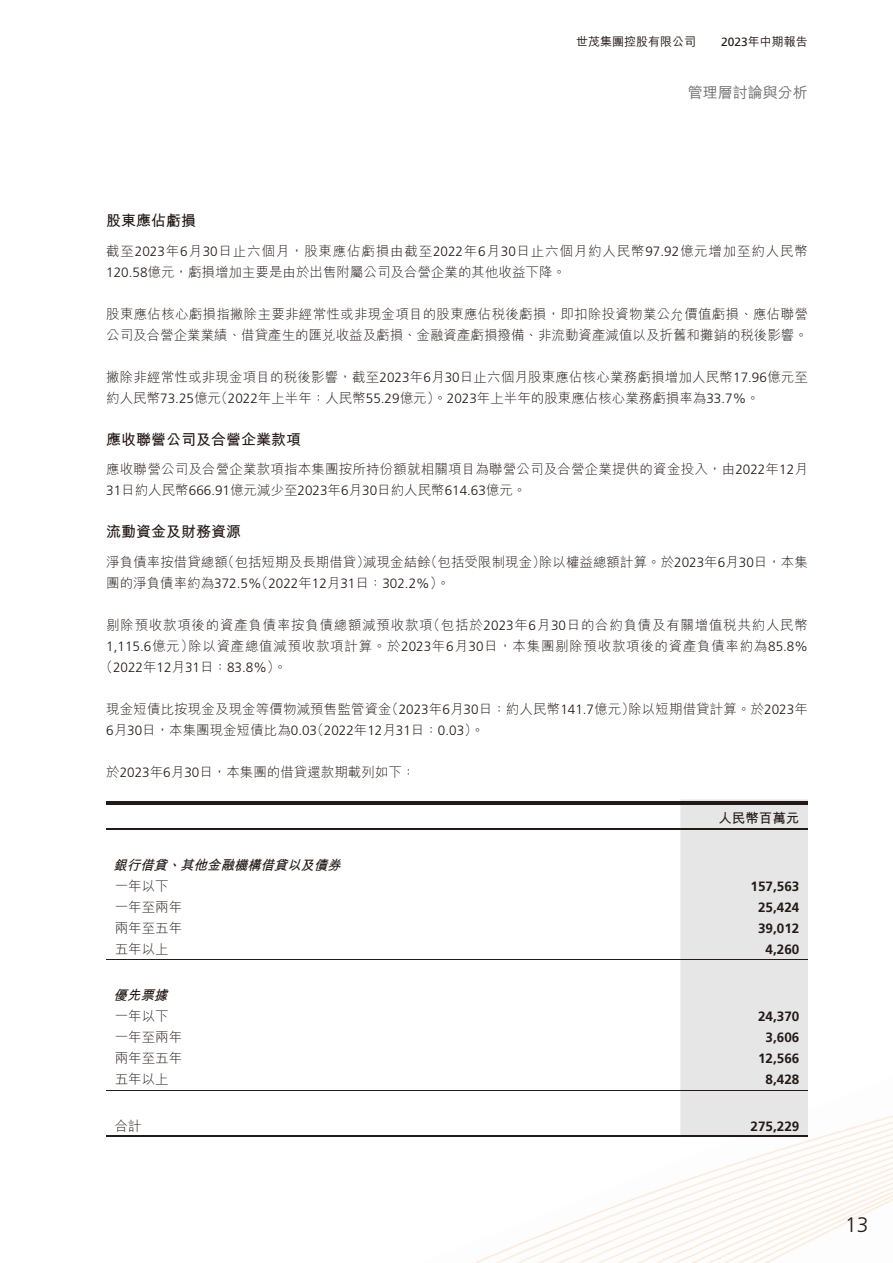
<style>
.page{position:relative;width:893px;height:1263px;background:#fff}
.page>*{position:absolute;margin:0;border:0;box-sizing:border-box;transform-origin:0 0}
.t1{font:300 21px "Frutiger LT Std";color:#231916}
.t2{font:15px "M Hei HK Bold E Ten B5 H";color:#231916}
.t3{font:15px "M Hei HK Medium E Ten B5 H";color:#717171}
.t4{font:13.5px/21px "M Hei HK Light E Ten B5 H";letter-spacing:.01em;color:#231916}
.t5{font:300 13.5px "Frutiger LT Std";color:#231916}
.t6{font:13.5px/21px "M Hei HK Light E Ten B5 H";letter-spacing:.055em;color:#231916}
.t7{font:13.5px/21px "M Hei HK Light E Ten B5 H";letter-spacing:.06em;color:#231916}
.t8{font:700 13.5px "Frutiger LT Std";color:#231916}
.t9{font:italic 13.5px "M Hei HK Bold E Ten B5 H";color:#231916}
.t10{font:13.5px "M Hei HK Bold E Ten B5 H";color:#231916}
.t11{font:12px "M Hei HK Medium E Ten B5 H";color:#231916}
.s1{font-family:"Frutiger LT Std"}
.s2{font-family:"Frutiger LT Std";font-weight:300}
.s3{font-family:"M Hei HK Light E Ten B5 H";font-weight:400}
</style>
<div class="page">
<img style="left:484px;top:1115px;width:409px;height:148px">
<img style="left:602px;top:1161px;width:291px;height:102px">
<img style="left:770px;top:1228px;width:123px;height:35px">
<div style="left:680px;top:799px;width:128px;height:336px;background:#e6e6e7"></div>
<hr style="left:106px;top:801px;width:702px;height:3px;background:#231916">
<hr style="left:106px;top:828px;width:702px;height:1px;background:#231916">
<hr style="left:106px;top:959px;width:702px;height:1px;background:#231916">
<hr style="left:106px;top:1090px;width:702px;height:1px;background:#231916">
<hr style="left:106px;top:1135px;width:702px;height:2px;background:#231916">
<p class="t11" style="left:576px;top:36px;width:121px">世茂集團控股有限公司</p>
<p class="t11" style="left:721px;top:36px;width:88px"><span class="s1">2023</span>年中期報告</p>
<p class="t3" style="left:688px;top:87px;width:121px">管理層討論與分析</p>
<p class="t2" style="left:106px;top:215px;width:91px">股東應佔虧損</p>
<p class="t7" style="left:106px;top:242px;width:703px">截至<span class="s2">2023</span>年<span class="s2">6</span>月<span class="s2">30</span>日止六個月，股東應佔虧損由截至<span class="s2">2022</span>年<span class="s2">6</span>月<span class="s2">30</span>日止六個月約人民幣<span class="s2">97.92</span>億元增加至約人民幣<br><span class="s2">120.58</span>億元，虧損增加主要是由於出售附屬公司及合營企業的其他收益下降。</p>
<p class="t4" style="left:106px;top:305px;width:703px">股東應佔核心虧損指撇除主要非經常性或非現金項目的股東應佔稅後虧損，即扣除投資物業公允價值虧損、應佔聯營公司及合營企業業績、借貸產生的匯兌收益及虧損、金融資產虧損撥備、非流動資產減值以及折舊和攤銷的稅後影響。</p>
<p class="t4" style="left:106px;top:368px;width:703px">撇除非經常性或非現金項目的稅後影響，截至<span class="s2">2023</span>年<span class="s2">6</span>月<span class="s2">30</span>日止六個月股東應佔核心業務虧損增加人民幣<span class="s2">17.96</span>億元至約人民幣<span class="s2">73.25</span>億元（<span class="s2">2022</span>年上半年：人民幣<span class="s2">55.29</span>億元）。<span class="s2">2023</span>年上半年的股東應佔核心業務虧損率為<span class="s2">33.7%</span>。</p>
<p class="t2" style="left:106px;top:433px;width:196px">應收聯營公司及合營企業款項</p>
<p class="t4" style="left:106px;top:460px;width:703px">應收聯營公司及合營企業款項指本集團按所持份額就相關項目為聯營公司及合營企業提供的資金投入，由<span class="s2">2022</span>年<span class="s2">12</span>月</p>
<p class="t5" style="left:106px;top:484px;width:422px">31<span class="s3">日約人民幣</span>666.91<span class="s3">億元減少至</span>2023<span class="s3">年</span>6<span class="s3">月</span>30<span class="s3">日約人民幣</span>614.63<span class="s3">億元。</span></p>
<p class="t2" style="left:106px;top:526px;width:136px">流動資金及財務資源</p>
<p class="t4" style="left:106px;top:553px;width:703px">淨負債率按借貸總額（包括短期及長期借貸）減現金結餘（包括受限制現金）除以權益總額計算。於<span class="s2">2023</span>年<span class="s2">6</span>月<span class="s2">30</span>日，本集</p>
<p class="t5" style="left:106px;top:576px;width:345px"><span class="s3">團的淨負債率約為</span>372.5%<span class="s3">（</span>2022<span class="s3">年</span>12<span class="s3">月</span>31<span class="s3">日：</span>302.2%<span class="s3">）。</span></p>
<p class="t6" style="left:106px;top:616px;width:703px">剔除預收款項後的資產負債率按負債總額減預收款項（包括於<span class="s2">2023</span>年<span class="s2">6</span>月<span class="s2">30</span>日的合約負債及有關增值稅共約人民幣<br><span class="s2">1,115.6</span>億元）除以資產總值減預收款項計算。於<span class="s2">2023</span>年<span class="s2">6</span>月<span class="s2">30</span>日，本集團剔除預收款項後的資產負債率約為<span class="s2">85.8%</span></p>
<p class="t5" style="left:100px;top:660px;width:189px"><span class="s3">（</span>2022<span class="s3">年</span>12<span class="s3">月</span>31<span class="s3">日：</span>83.8%<span class="s3">）。</span></p>
<p class="t4" style="left:106px;top:700px;width:703px">現金短債比按現金及現金等價物減預售監管資金（<span class="s2">2023</span>年<span class="s2">6</span>月<span class="s2">30</span>日：約人民幣<span class="s2">141.7</span>億元）除以短期借貸計算。於<span class="s2">2023</span>年</p>
<p class="t5" style="left:106px;top:723px;width:380px">6<span class="s3">月</span>30<span class="s3">日，本集團現金短債比為</span>0.03<span class="s3">（</span>2022<span class="s3">年</span>12<span class="s3">月</span>31<span class="s3">日：</span>0.03<span class="s3">）。</span></p>
<p class="t4" style="left:106px;top:763px;width:311px">於<span class="s2">2023</span>年<span class="s2">6</span>月<span class="s2">30</span>日，本集團的借貸還款期載列如下：</p>
<p class="t10" style="left:718px;top:813px;width:82px">人民幣百萬元</p>
<p class="t9" style="left:113px;top:860px;width:232px">銀行借貸、其他金融機構借貸以及債券</p>
<p class="t4" style="left:115px;top:877px;width:55px">一年以下</p>
<p class="t8" style="left:751px;top:879px;width:50px">157,563</p>
<p class="t4" style="left:115px;top:898px;width:69px">一年至兩年</p>
<p class="t8" style="left:758px;top:900px;width:43px">25,424</p>
<p class="t4" style="left:115px;top:919px;width:69px">兩年至五年</p>
<p class="t8" style="left:758px;top:921px;width:43px">39,012</p>
<p class="t4" style="left:115px;top:940px;width:55px">五年以上</p>
<p class="t8" style="left:766px;top:942px;width:35px">4,260</p>
<p class="t9" style="left:113px;top:990px;width:59px">優先票據</p>
<p class="t4" style="left:115px;top:1007px;width:55px">一年以下</p>
<p class="t8" style="left:758px;top:1010px;width:43px">24,370</p>
<p class="t4" style="left:115px;top:1028px;width:69px">一年至兩年</p>
<p class="t8" style="left:766px;top:1031px;width:35px">3,606</p>
<p class="t4" style="left:115px;top:1049px;width:69px">兩年至五年</p>
<p class="t8" style="left:758px;top:1052px;width:43px">12,566</p>
<p class="t4" style="left:115px;top:1070px;width:55px">五年以上</p>
<p class="t8" style="left:766px;top:1073px;width:35px">8,428</p>
<p class="t4" style="left:115px;top:1117px;width:28px">合計</p>
<p class="t8" style="left:751px;top:1119px;width:50px">275,229</p>
<h1 class="t1" style="left:845px;top:1215px;width:25px">13</h1>
</div>
